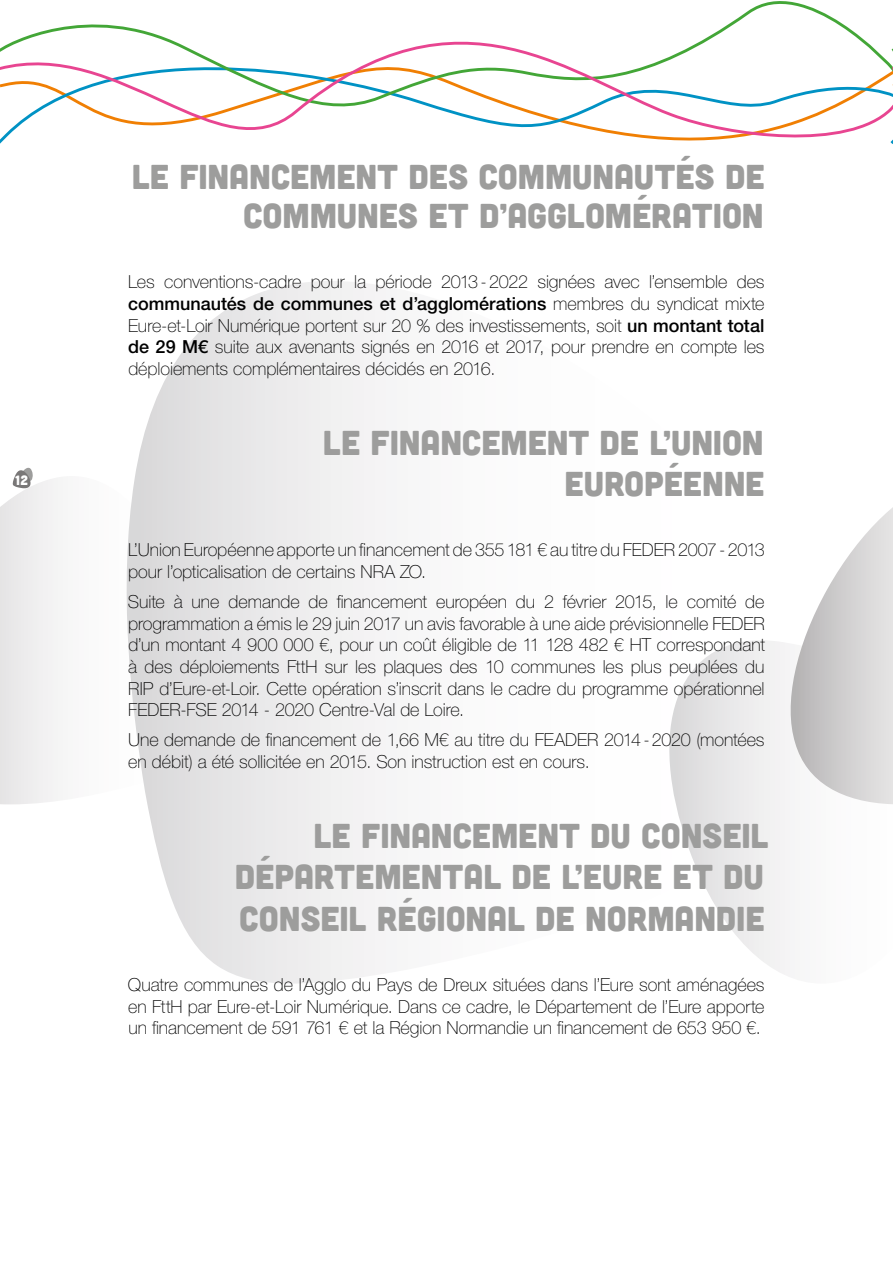
<style>
.page{position:relative;width:893px;height:1263px;background:#fff}
.page>*{position:absolute;margin:0;border:0;box-sizing:border-box;transform-origin:0 0}
.t1{font:34.5px/41.4px "Cubano";letter-spacing:-.005em;color:#9d9d9c;text-align:right}
.t2{font:100 18px/21.6px "Helvetica Neue LT Std";letter-spacing:-.005em;color:#000;text-align:justify}
.t3{font:13.5px "Cubano";color:#fff}
.s1{font-weight:500}
</style>
<div class="page">
<svg style="left:0;top:1px;width:887px;height:143px"></svg>
<svg style="left:887px;top:48px;width:6px;height:96px"></svg>
<svg style="left:0;top:478px;width:58px;height:326px"></svg>
<svg style="left:126px;top:281px;width:260px;height:702px"></svg>
<svg style="left:669px;top:640px;width:121px;height:337px"></svg>
<svg style="left:783px;top:507px;width:110px;height:297px"></svg>
<svg style="left:12px;top:467px;width:21px;height:21px"></svg>
<p class="t3" style="left:15px;top:471px;width:14px">12</p>
<h1 class="t1" style="left:132px;top:156px;width:634px;line-height:39px">LE FINANCEMENT DES COMMUNAUTÉS DE<br>COMMUNES ET D’AGGLOMÉRATION</h1>
<p class="t2" style="left:128px;top:271px;width:638px">Les conventions-cadre pour la période 2013-2022 signées avec l’ensemble des <span class="s1">communautés de communes et d’agglomérations</span> membres du syndicat mixte Eure-et-Loir Numérique portent sur 20 % des investissements, soit <span class="s1">un montant total de 29 M€</span> suite aux avenants signés en 2016 et 2017, pour prendre en compte les déploiements complémentaires décidés en 2016.</p>
<h1 class="t1" style="left:323px;top:420px;width:443px">LE FINANCEMENT DE L’UNION<br>EUROPÉENNE</h1>
<p class="t2" style="left:128px;top:539px;width:638px">L’Union Européenne apporte un financement de 355181 € au titre du FEDER 2007-2013 pour l’opticalisation de certains NRA ZO.</p>
<p class="t2" style="left:128px;top:591px;width:639px">Suite à une demande de financement européen du 2 février 2015, le comité de programmation a émis le 29 juin 2017 un avis favorable à une aide prévisionnelle FEDER d’un montant 4 900 000 €, pour un coût éligible de 11 128 482 € HT correspondant à des déploiements FttH sur les plaques des 10 communes les plus peuplées du RIP d’Eure-et-Loir. Cette opération s’inscrit dans le cadre du programme opérationnel FEDER-FSE 2014 - 2020 Centre-Val de Loire.</p>
<p class="t2" style="left:128px;top:729px;width:638px">Une demande de financement de 1,66 M€ au titre du FEADER 2014-2020 (montées en débit) a été sollicitée en 2015. Son instruction est en cours.</p>
<h1 class="t1" style="left:235px;top:813px;width:535px;text-align:left;text-indent:79px">LE FINANCEMENT DU CONSEIL<br>DÉPARTEMENTAL DE L’EURE ET DU<br>CONSEIL RÉGIONAL DE NORMANDIE</h1>
<p class="t2" style="left:128px;top:974px;width:638px">Quatre communes de l’Agglo du Pays de Dreux situées dans l’Eure sont aménagées en FttH par Eure-et-Loir Numérique. Dans ce cadre, le Département de l’Eure apporte un financement de 591 761 € et la Région Normandie un financement de 653 950 €.</p>
</div>
